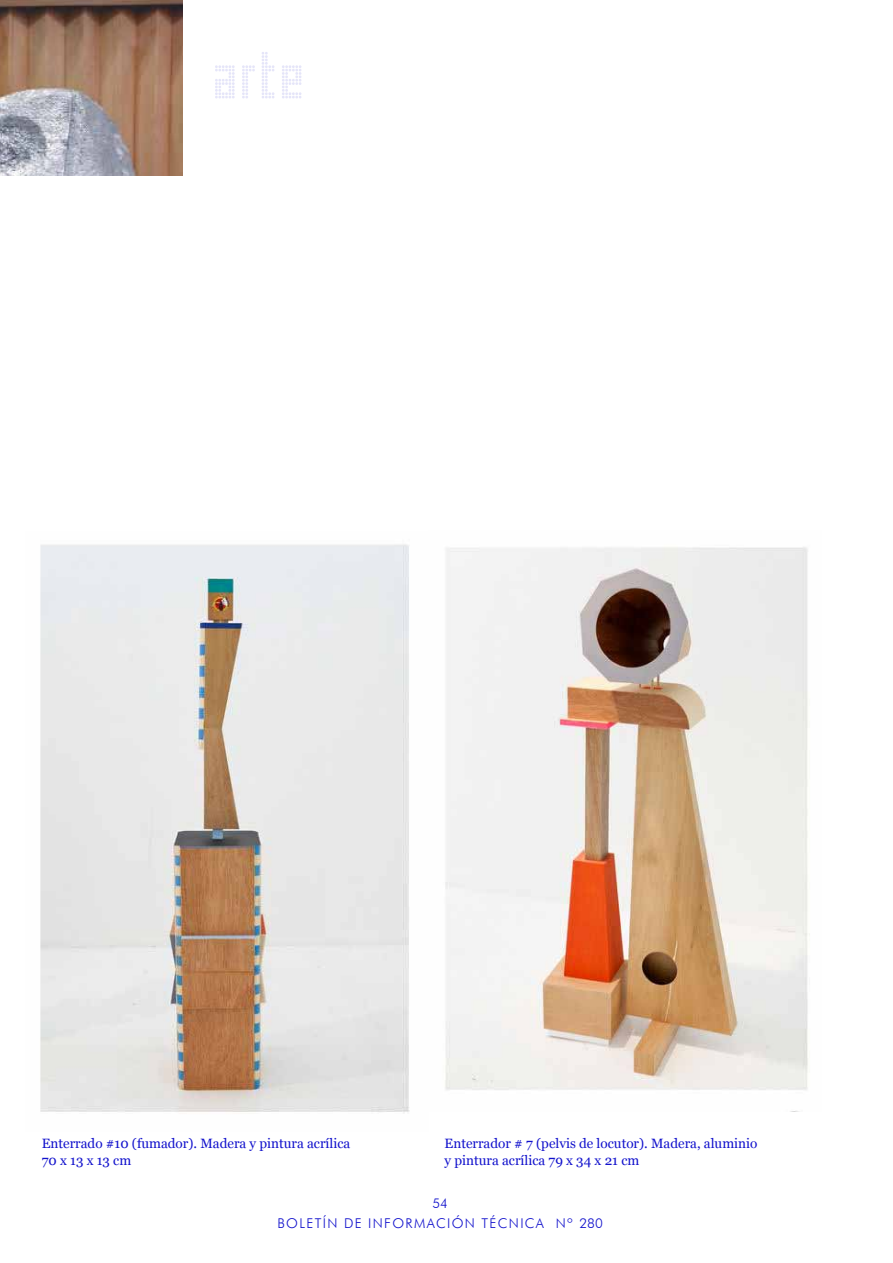
<style>
.page{position:relative;width:893px;height:1263px;background:#fff}
.page>*{position:absolute;margin:0;border:0;box-sizing:border-box;transform-origin:0 0}
.t1{font:67.5px "Pop Led";color:#e5e5f9}
.t2{font:13.5px/16.2px "Georgia";color:#11c}
.t3{font:300 13.5px/20.2px "Futura BT";letter-spacing:.1em;color:#11c;text-align:center}
</style>
<div class="page">
<img style="left:0;top:0;width:183px;height:175px">
<img style="left:445px;top:547px;width:365px;height:543px">
<img style="left:40px;top:544px;width:370px;height:569px">
<h1 class="t1" style="left:215px;top:38px;width:95px">arte</h1>
<p class="t2" style="left:42px;top:1136px;width:310px">Enterrado #10 (fumador). Madera y pintura acrílica<br>70 x 13 x 13 cm</p>
<p class="t2" style="left:445px;top:1136px;width:314px">Enterrador # 7 (pelvis de locutor). Madera, aluminio y pintura acrílica 79 x 34 x 21 cm</p>
<p class="t3" style="left:277px;top:1193px;width:327px">54<br>BOLETÍN DE INFORMACIÓN TÉCNICA Nº 280</p>
</div>
